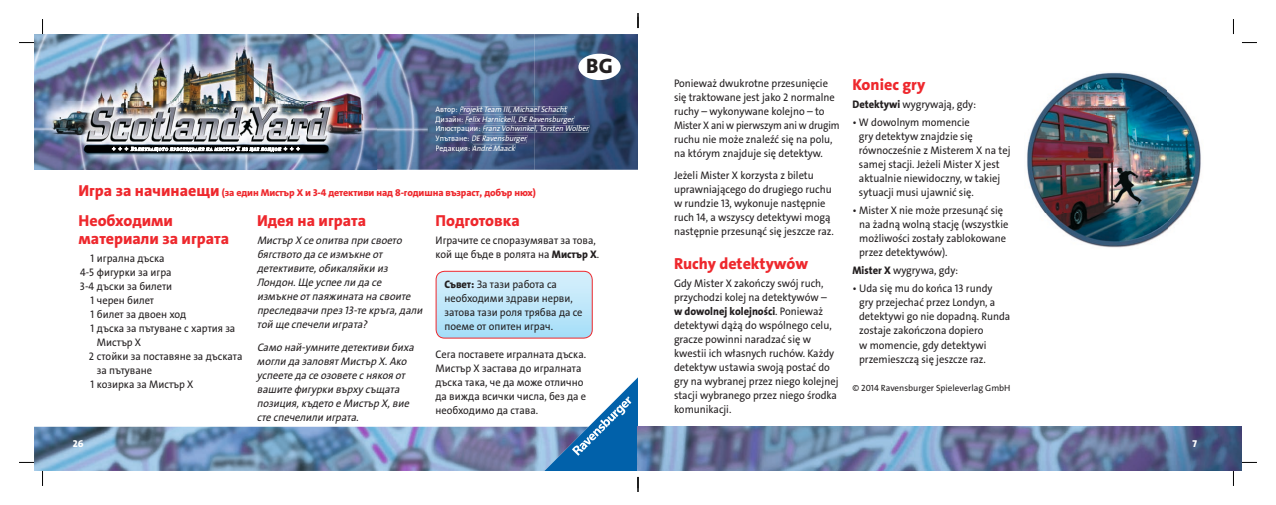
<style>
.page{position:relative;width:1276px;height:505px;background:#fff}
.page>*{position:absolute;margin:0;border:0;box-sizing:border-box;transform-origin:0 0}
.t1{font:21px "The Sans LP8 Ex Bld";color:#231f20}
.t2{font:16px/18px "The Sans LP8 Ex Bld";color:#ee282d}
.t3{font:11px/14px "The Sans LP5 Plain";color:#231f20;scale:.95 1}
.t4{font:italic 11px/14px "The Sans LP5 Plain";color:#231f20;scale:.95 1}
.t5{font:11px "The Sans LP8 Ex Bld";color:#231f20;scale:.95 1}
.t6{font:10px "The Sans LP8 Ex Bld";letter-spacing:-.01em;color:#ee282d}
.t7{font:10px "The Sans LP8 Ex Bld";color:#fff}
.t8{font:9px "The Sans LP5 Plain";color:#231f20}
.t9{font:italic 8px/9.6px "The Sans LP5 Plain";color:#fff;scale:.95 1}
.s1{font-style:normal}
.s2{font-size:16px}
.s3{font-family:"The Sans LP8 Ex Bld"}
.s4{font-family:"The Sans LP5 Plain"}
</style>
<div class="page">
<img style="left:534px;top:34px;width:104px;height:136px">
<img style="left:534px;top:106px;width:33px;height:8px">
<img style="left:534px;top:116px;width:40px;height:8px">
<img style="left:534px;top:125px;width:55px;height:8px">
<img style="left:34px;top:426px;width:1208px;height:45px">
<img style="left:376px;top:34px;width:158px;height:136px">
<img style="left:435px;top:107px;width:22px;height:7px">
<img style="left:435px;top:116px;width:28px;height:7px">
<img style="left:436px;top:126px;width:44px;height:7px">
<img style="left:436px;top:136px;width:33px;height:5px">
<img style="left:471px;top:135px;width:56px;height:8px">
<img style="left:436px;top:145px;width:34px;height:7px">
<img style="left:472px;top:145px;width:44px;height:6px">
<img style="left:34px;top:34px;width:342px;height:136px">
<div style="left:436px;top:271px;width:156px;height:67px;background:linear-gradient(to bottom,#d8f0fb,#a6def8);border-radius:9px"></div>
<div style="left:435px;top:271px;width:158px;height:67px;border:1px solid #ee282d;border-radius:9px"></div>
<svg style="left:539px;top:377px;width:99px;height:94px"></svg>
<div style="left:578px;top:54px;width:42px;height:26px;background:#fff;border-radius:50%"></div>
<svg style="left:112px;top:146px;width:188px;height:7px"></svg>
<img style="left:1027px;top:72px;width:174px;height:176px">
<svg style="left:19px;top:42px;width:15px;height:1px"></svg>
<svg style="left:1242px;top:42px;width:15px;height:1px"></svg>
<svg style="left:19px;top:461px;width:15px;height:2px"></svg>
<svg style="left:1242px;top:461px;width:15px;height:2px"></svg>
<svg style="left:42px;top:19px;width:1px;height:15px"></svg>
<svg style="left:42px;top:471px;width:1px;height:15px"></svg>
<svg style="left:1233px;top:19px;width:1px;height:15px"></svg>
<svg style="left:1233px;top:471px;width:1px;height:15px"></svg>
<svg style="left:637px;top:13px;width:2px;height:15px"></svg>
<svg style="left:637px;top:477px;width:2px;height:15px"></svg>
<h1 class="t1" style="left:586px;top:53px;width:28px">BG</h1>
<p class="t9" style="left:435px;top:105px;width:164px"><span class="s1">Автор:</span> Projekt Team III, Michael Schacht <span class="s1">Дизайн:</span> Felix Harnickell, DE Ravensburger <span class="s1">Илюстрации:</span> Franz Vohwinkel, Torsten Wolber <span class="s1">Упътване:</span> DE Ravensburger<br><span class="s1">Редакция:</span> André Maack</p>
<p class="t6" style="left:79px;top:186px;width:459px"><span class="s2">Игра за начинаещи</span> (за един Мистър Х и 3-4 детективи над 8-годишна възраст, добър нюх)</p>
<h2 class="t2" style="left:79px;top:212px;width:152px">Необходими материали за играта</h2>
<p class="t3" style="left:90px;top:252px;width:80px">1 игрална дъска</p>
<p class="t3" style="left:80px;top:266px;width:98px">4-5 фигурки за игра</p>
<p class="t3" style="left:80px;top:280px;width:99px">3-4 дъски за билети</p>
<p class="t3" style="left:90px;top:294px;width:68px">1 черен билет</p>
<p class="t3" style="left:90px;top:308px;width:102px">1 билет за двоен ход</p>
<p class="t3" style="left:90px;top:322px;width:154px">1 дъска за пътуване с хартия за</p>
<p class="t3" style="left:97px;top:336px;width:48px">Мистър Х</p>
<p class="t3" style="left:89px;top:350px;width:163px">2 стойки за поставяне за дъската</p>
<p class="t3" style="left:97px;top:364px;width:60px">за пътуване</p>
<p class="t3" style="left:90px;top:378px;width:110px">1 козирка за Мистър Х</p>
<p class="t7" style="left:73px;top:437px;width:12px">26</p>
<h2 class="t2" style="left:257px;top:212px;width:111px">Идея на играта</h2>
<p class="t4" style="left:257px;top:234px;width:177px">Мистър Х се опитва при своето бягството да се измъкне от детективите, обикаляйки из<br>Лондон. Ще успее ли да се измъкне от паяжината на своите преследвачи през 13-те кръга, дали той ще спечели играта?</p>
<p class="t4" style="left:257px;top:341px;width:168px">Само най-умните детективи биха могли да заловят Мистър Х. Ако успеете да се озовете с някоя от вашите фигурки върху същата позиция, където е Мистър Х, вие сте спечелили играта.</p>
<h2 class="t2" style="left:435px;top:212px;width:86px">Подготовка</h2>
<p class="t3" style="left:435px;top:234px;width:174px">Играчите се споразумяват за това, кой ще бъде в ролята на <span class="s3">Мистър X</span>.</p>
<p class="t3" style="left:444px;top:278px;width:147px"><span class="s3">Съвет:</span> За тази работа са необходими здрави нерви, затова тази роля трябва да се поеме от опитен играч.</p>
<p class="t3" style="left:435px;top:348px;width:160px">Сега поставете игралната дъска.<br>Мистър Х застава до игралната дъска така, че да може отлично да вижда всички числа, без да е необходимо да става.</p>
<p class="t3" style="left:674px;top:77px;width:176px">Ponieważ dwukrotne przesunięcie się traktowane jest jako 2 normalne ruchy – wykonywane kolejno – to Mister X ani w pierwszym ani w drugim ruchu nie może znaleźć się na polu, na którym znajduje się detektyw.</p>
<p class="t3" style="left:674px;top:169px;width:170px">Jeżeli Mister X korzysta z biletu uprawniającego do drugiego ruchu w rundzie 13, wykonuje następnie ruch 14, a wszyscy detektywi mogą następnie przesunąć się jeszcze raz.</p>
<h2 class="t2" style="left:674px;top:254px;width:136px">Ruchy detektywów</h2>
<p class="t3" style="left:674px;top:277px;width:162px">Gdy Mister X zakończy swój ruch, przychodzi kolej na detektywów –</p>
<p class="t5" style="left:674px;top:304px;width:158px">w dowolnej kolejności<span class="s4">. Ponieważ</span></p>
<p class="t3" style="left:674px;top:319px;width:175px">detektywi dążą do wspólnego celu, gracze powinni naradzać się w kwestii ich własnych ruchów. Każdy detektyw ustawia swoją postać do gry na wybranej przez niego kolejnej stacji wybranego przez niego środka komunikacji.</p>
<h2 class="t2" style="left:852px;top:76px;width:74px">Koniec gry</h2>
<p class="t3" style="left:852px;top:99px;width:132px"><span class="s3">Detektywi</span> wygrywają, gdy:</p>
<p class="t3" style="left:859px;top:117px;width:161px;text-indent:-6px">• W dowolnym momencie<br>gry detektyw znajdzie się równocześnie z Misterem X na tej samej stacji. Jeżeli Mister X jest aktualnie niewidoczny, w takiej sytuacji musi ujawnić się.</p>
<p class="t3" style="left:859px;top:205px;width:159px;text-indent:-7px">• Mister X nie może przesunąć się na żadną wolną stację (wszystkie możliwości zostały zablokowane przez detektywów).</p>
<p class="t3" style="left:852px;top:265px;width:113px"><span class="s3">Mister X</span> wygrywa, gdy:</p>
<p class="t3" style="left:859px;top:282px;width:161px;text-indent:-7px">• Uda się mu do końca 13 rundy<br>gry przejechać przez Londyn, a detektywi go nie dopadną. Runda zostaje zakończona dopiero<br>w momencie, gdy detektywi przemieszczą się jeszcze raz.</p>
<p class="t8" style="left:852px;top:384px;width:160px">© 2014 Ravensburger Spieleverlag GmbH</p>
<p class="t7" style="left:1192px;top:437px;width:6px">7</p>
</div>
